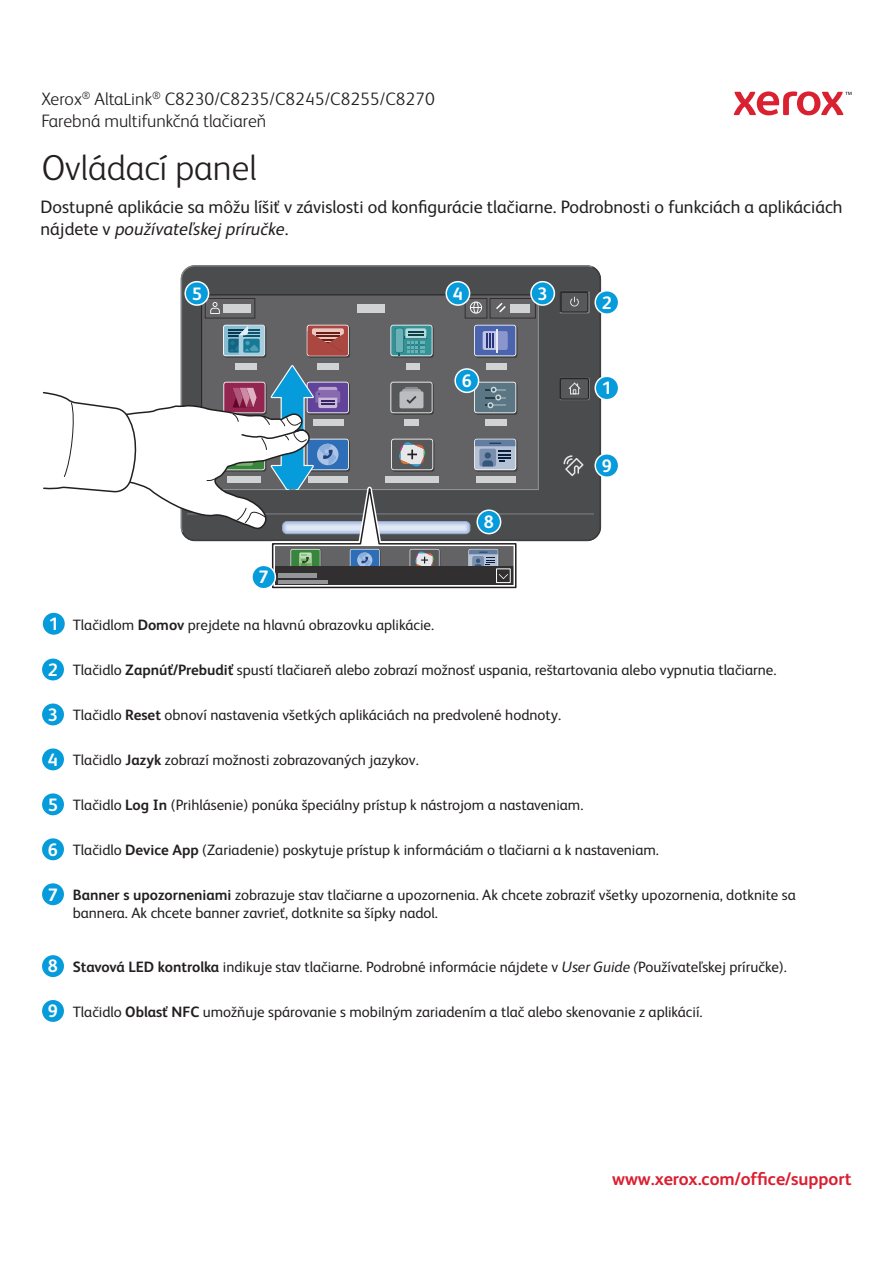
<style>
.page{position:relative;width:893px;height:1263px;background:#fff}
.page>*{position:absolute;margin:0;border:0;box-sizing:border-box;transform-origin:0 0}
.t1{font:300 36px "Xerox Sans";color:#231f20}
.t2{font:18px/21.6px "Xerox Sans";color:#231f20}
.t3{font:300 18px/21.6px "Xerox Sans";color:#231f20}
.t4{font:700 18px "Xerox Sans";color:#db1e30}
.t5{font:700 18px "Xerox Sans";color:#fff}
.t6{font:15px/18px "Xerox Sans";color:#231f20}
.s1{font-style:italic}
.s2{font-weight:700}
</style>
<div class="page">
<svg style="left:734px;top:91px;width:117px;height:24px"></svg>
<svg style="left:520px;top:267px;width:82px;height:275px;background:#606162"></svg>
<svg style="left:180px;top:265px;width:414px;height:269px;background:#4f5051"></svg>
<svg style="left:201px;top:294px;width:338px;height:196px;background:#6a6e74"></svg>
<svg style="left:42px;top:362px;width:478px;height:227px"></svg>
<div style="left:184px;top:281px;width:25px;height:25px;border:3px solid #fff;border-radius:50%"></div>
<div style="left:186px;top:282px;width:22px;height:22px;background:#069bda;border-radius:50%"></div>
<div style="left:530px;top:281px;width:25px;height:25px;border:3px solid #fff;border-radius:50%"></div>
<div style="left:532px;top:282px;width:22px;height:22px;background:#069bda;border-radius:50%"></div>
<div style="left:594px;top:290px;width:25px;height:25px;border:3px solid #fff;border-radius:50%"></div>
<div style="left:596px;top:291px;width:22px;height:22px;background:#069bda;border-radius:50%"></div>
<div style="left:594px;top:376px;width:25px;height:24px;border:3px solid #fff;border-radius:50%"></div>
<div style="left:596px;top:377px;width:22px;height:22px;background:#069bda;border-radius:50%"></div>
<div style="left:594px;top:453px;width:25px;height:25px;border:3px solid #fff;border-radius:50%"></div>
<div style="left:596px;top:455px;width:22px;height:21px;background:#069bda;border-radius:50%"></div>
<div style="left:476px;top:509px;width:25px;height:25px;border:3px solid #fff;border-radius:50%"></div>
<div style="left:478px;top:511px;width:22px;height:22px;background:#069bda;border-radius:50%"></div>
<div style="left:251px;top:565px;width:25px;height:24px;border:3px solid #fff;border-radius:50%"></div>
<div style="left:253px;top:566px;width:22px;height:22px;background:#069bda;border-radius:50%"></div>
<div style="left:445px;top:281px;width:25px;height:25px;border:3px solid #fff;border-radius:50%"></div>
<div style="left:447px;top:282px;width:22px;height:22px;background:#069bda;border-radius:50%"></div>
<div style="left:454px;top:368px;width:25px;height:25px;border:3px solid #fff;border-radius:50%"></div>
<div style="left:456px;top:370px;width:22px;height:22px;background:#069bda;border-radius:50%"></div>
<div style="left:41px;top:611px;width:25px;height:25px;border:3px solid #fff;border-radius:50%"></div>
<div style="left:43px;top:613px;width:22px;height:22px;background:#069bda;border-radius:50%"></div>
<div style="left:41px;top:657px;width:24px;height:25px;border:3px solid #fff;border-radius:50%"></div>
<div style="left:42px;top:658px;width:22px;height:22px;background:#069bda;border-radius:50%"></div>
<div style="left:41px;top:702px;width:24px;height:25px;border:3px solid #fff;border-radius:50%"></div>
<div style="left:42px;top:703px;width:22px;height:22px;background:#069bda;border-radius:50%"></div>
<div style="left:41px;top:747px;width:24px;height:25px;border:3px solid #fff;border-radius:50%"></div>
<div style="left:42px;top:748px;width:22px;height:22px;background:#069bda;border-radius:50%"></div>
<div style="left:41px;top:792px;width:24px;height:25px;border:3px solid #fff;border-radius:50%"></div>
<div style="left:42px;top:793px;width:22px;height:22px;background:#069bda;border-radius:50%"></div>
<div style="left:41px;top:837px;width:24px;height:25px;border:3px solid #fff;border-radius:50%"></div>
<div style="left:42px;top:838px;width:22px;height:22px;background:#069bda;border-radius:50%"></div>
<div style="left:41px;top:882px;width:24px;height:25px;border:3px solid #fff;border-radius:50%"></div>
<div style="left:42px;top:883px;width:22px;height:22px;background:#069bda;border-radius:50%"></div>
<div style="left:41px;top:954px;width:24px;height:24px;border:3px solid #fff;border-radius:50%"></div>
<div style="left:42px;top:955px;width:22px;height:22px;background:#069bda;border-radius:50%"></div>
<div style="left:41px;top:998px;width:24px;height:25px;border:3px solid #fff;border-radius:50%"></div>
<div style="left:42px;top:1000px;width:22px;height:22px;background:#069bda;border-radius:50%"></div>
<p class="t3" style="left:41px;top:88px;width:395px">Xerox<sup>®</sup> AltaLink<sup>®</sup> C8230/C8235/C8245/C8255/C8270<br>Farebná multifunkčná tlačiareň</p>
<h1 class="t1" style="left:41px;top:146px;width:217px">Ovládací panel</h1>
<p class="t2" style="left:41px;top:198px;width:803px">Dostupné aplikácie sa môžu líšiť v závislosti od konfigurácie tlačiarne. Podrobnosti o funkciách a aplikáciách nájdete v <span class="s1">používateľskej príručke</span>.</p>
<p class="t5" style="left:192px;top:285px;width:12px">5</p>
<p class="t5" style="left:538px;top:285px;width:12px">3</p>
<p class="t5" style="left:453px;top:285px;width:12px">4</p>
<p class="t5" style="left:602px;top:294px;width:12px">2</p>
<p class="t5" style="left:462px;top:372px;width:12px">6</p>
<p class="t5" style="left:602px;top:380px;width:12px">1</p>
<p class="t5" style="left:602px;top:457px;width:12px">9</p>
<p class="t5" style="left:484px;top:513px;width:12px">8</p>
<p class="t5" style="left:49px;top:615px;width:12px">1</p>
<p class="t5" style="left:48px;top:661px;width:12px">2</p>
<p class="t5" style="left:48px;top:706px;width:12px">3</p>
<p class="t5" style="left:48px;top:751px;width:12px">4</p>
<p class="t5" style="left:48px;top:796px;width:12px">5</p>
<p class="t5" style="left:48px;top:841px;width:12px">6</p>
<p class="t5" style="left:48px;top:886px;width:12px">7</p>
<p class="t5" style="left:48px;top:958px;width:12px">8</p>
<p class="t5" style="left:48px;top:1002px;width:12px">9</p>
<p class="t5" style="left:259px;top:569px;width:12px">7</p>
<p class="t6" style="left:73px;top:617px;width:363px">Tlačidlom <span class="s2">Domov</span> prejdete na hlavnú obrazovku aplikácie.</p>
<p class="t6" style="left:73px;top:662px;width:705px">Tlačidlo <span class="s2">Zapnúť/Prebudiť</span> spustí tlačiareň alebo zobrazí možnosť uspania, reštartovania alebo vypnutia tlačiarne.</p>
<p class="t6" style="left:73px;top:707px;width:490px">Tlačidlo <span class="s2">Reset</span> obnoví nastavenia všetkých aplikáciách na predvolené hodnoty.</p>
<p class="t6" style="left:73px;top:752px;width:348px">Tlačidlo <span class="s2">Jazyk</span> zobrazí možnosti zobrazovaných jazykov.</p>
<p class="t6" style="left:73px;top:797px;width:512px">Tlačidlo <span class="s2">Log In</span> (Prihlásenie) ponúka špeciálny prístup k nástrojom a nastaveniam.</p>
<p class="t6" style="left:73px;top:842px;width:588px">Tlačidlo <span class="s2">Device App</span> (Zariadenie) poskytuje prístup k informáciám o tlačiarni a k nastaveniam.</p>
<p class="t6" style="left:73px;top:887px;width:725px"><span class="s2">Banner s upozorneniami</span> zobrazuje stav tlačiarne a upozornenia. Ak chcete zobraziť všetky upozornenia, dotknite sa bannera. Ak chcete banner zavrieť, dotknite sa šípky nadol.</p>
<p class="t6" style="left:73px;top:959px;width:715px"><span class="s2">Stavová LED kontrolka</span> indikuje stav tlačiarne. Podrobné informácie nájdete v <span class="s1">User Guide (</span>Používateľskej príručke).</p>
<p class="t6" style="left:73px;top:1004px;width:631px">Tlačidlo <span class="s2">Oblasť NFC</span> umožňuje spárovanie s mobilným zariadením a tlač alebo skenovanie z aplikácií.</p>
<p class="t4" style="left:612px;top:1171px;width:241px">www.xerox.com/office/support</p>
</div>
